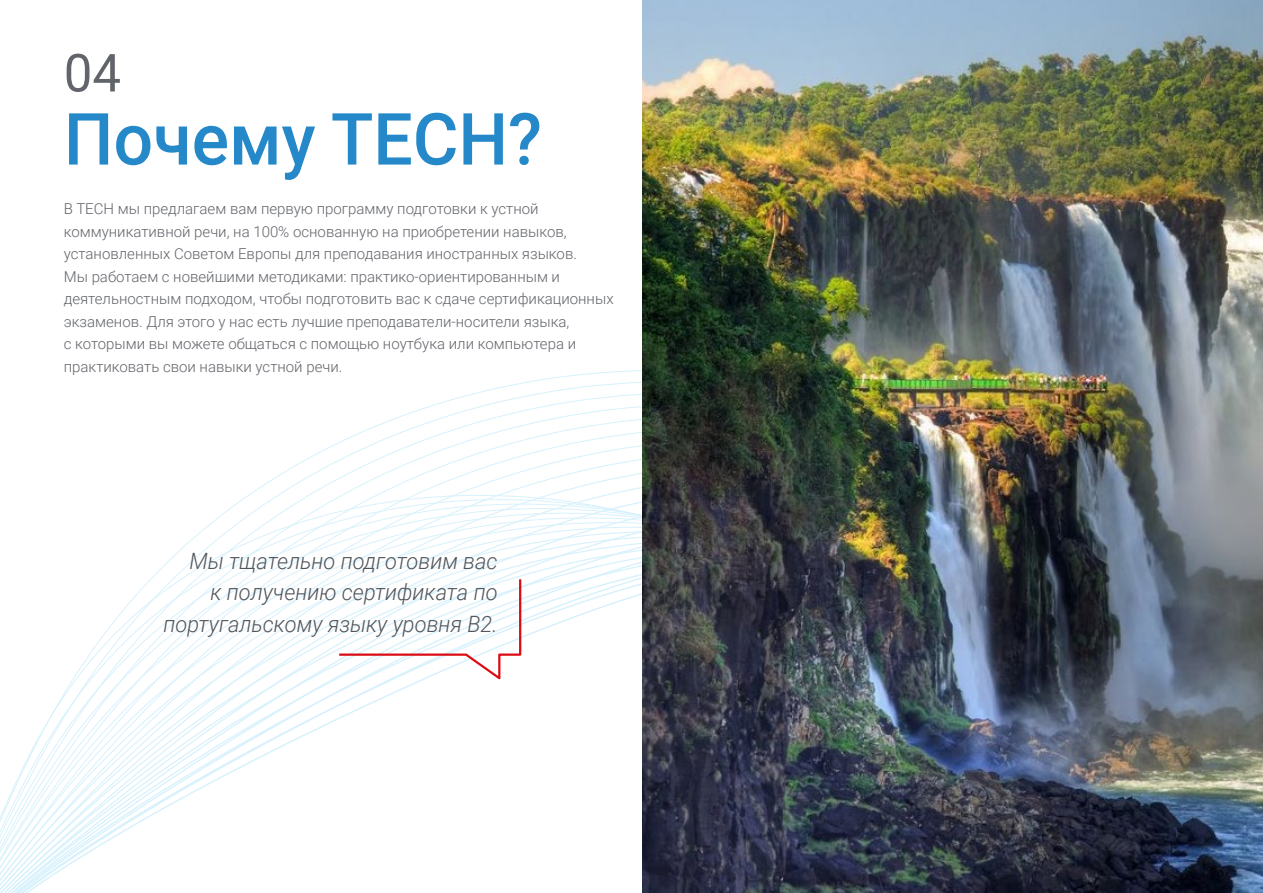
<style>
.page{position:relative;width:1263px;height:893px;background:#fff}
.page>*{position:absolute;margin:0;border:0;box-sizing:border-box;transform-origin:0 0}
.t1{font:500 72px "Roboto";color:#2488c9}
.t2{font:52.5px "Roboto";color:#61646a}
.t3{font:italic 300 22.5px/31.5px "Roboto";color:#52555b;text-align:right}
.t4{font:300 15px/22.5px "Roboto";color:#61646a}
</style>
<div class="page">
<svg style="left:0;top:370px;width:642px;height:523px"></svg>
<img style="left:642px;top:0;width:621px;height:893px">
<svg style="left:337px;top:577px;width:185px;height:105px"></svg>
<h2 class="t2" style="left:64px;top:36px;width:59px">04</h2>
<h1 class="t1" style="left:64px;top:89px;width:480px">Почему TECH?</h1>
<p class="t4" style="left:64px;top:197px;width:551px">В TECH мы предлагаем вам первую программу подготовки к устной коммуникативной речи, на 100% основанную на приобретении навыков, установленных Советом Европы для преподавания иностранных языков.<br>Мы работаем с новейшими методиками: практико-ориентированным и деятельностным подходом, чтобы подготовить вас к сдаче сертификационных экзаменов. Для этого у нас есть лучшие преподаватели-носители языка,<br>с которыми вы можете общаться с помощью ноутбука или компьютера и практиковать свои навыки устной речи.</p>
<h3 class="t3" style="left:164px;top:544px;width:335px">Мы тщательно подготовим вас<br>к получению сертификата по португальскому языку уровня В2.</h3>
</div>
